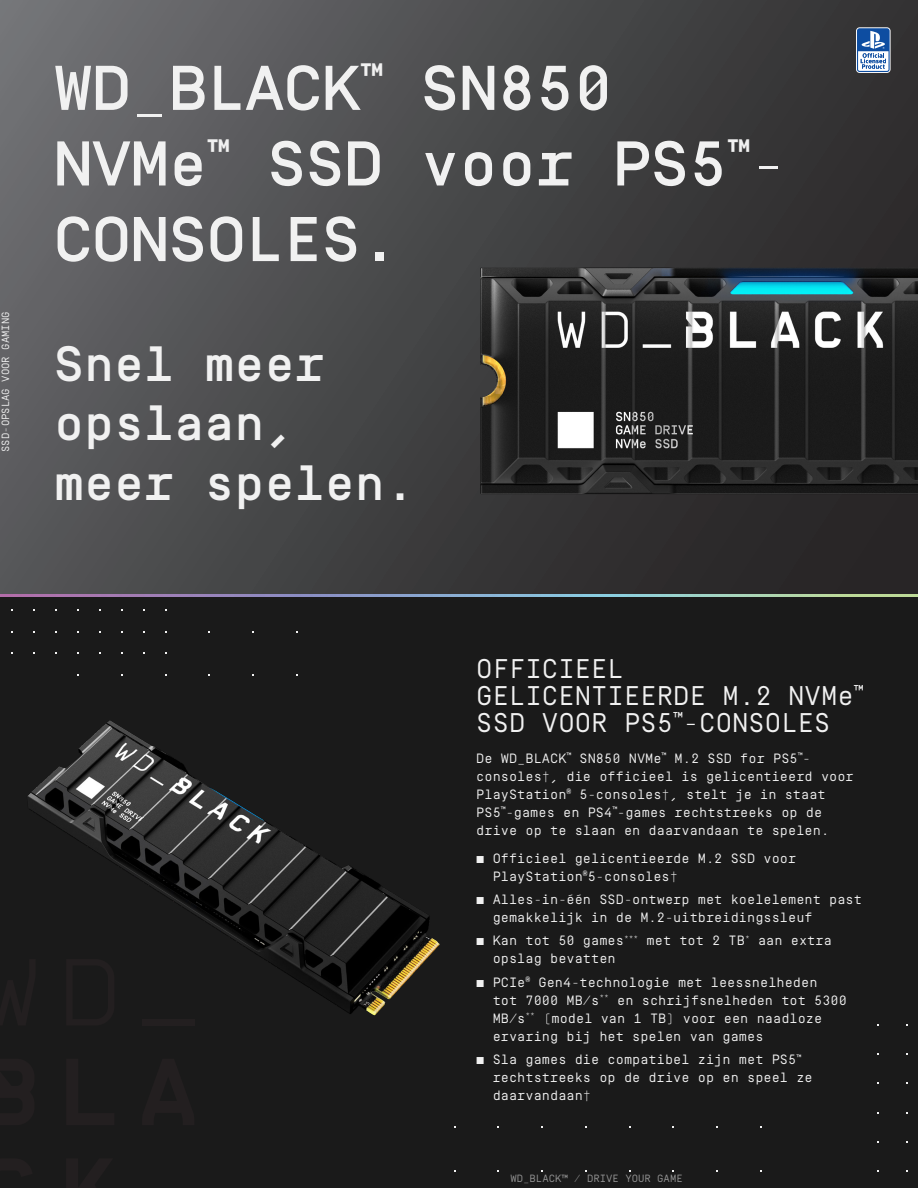
<style>
.page{position:relative;width:918px;height:1188px;background:#1a1a1a}
.page>*{position:absolute;margin:0;border:0;box-sizing:border-box;transform-origin:0 0}
.t1{font:500 63px/75.6px "Simplon Mono";color:#f1f1f1}
.t2{font:500 49.5px/59.4px "Simplon Mono";color:#f1f1f1}
.t3{font:27px/27px "Simplon Mono";color:#f1f1f1}
.t4{font:13.5px/18px "Simplon Mono";color:#f1f1f1}
.t5{font:10.5px "Simplon Mono";color:#959595}
.t6{font:10.5px "Simplon Mono";color:#f1f1f1}
.s1{font-weight:500}
</style>
<div class="page">
<svg style="left:1px;top:1px;width:916px;height:593px;background:#4a4a4b"></svg>
<img style="left:467px;top:251px;width:451px;height:260px">
<img style="left:27px;top:720px;width:413px;height:296px">
<img style="left:1px;top:594px;width:917px;height:2px">
<svg style="left:856px;top:27px;width:35px;height:46px"></svg>
<svg style="left:857px;top:28px;width:33px;height:44px"></svg>
<p class="t6" style="left:0;top:452px;width:142px;rotate:-90deg">SSD-OPSLAG VOOR GAMING</p>
<h1 class="t1" style="left:54px;top:51px;width:736px">WD_BLACK<sup>™</sup> SN850<br>NVMe<sup>™</sup> SSD voor PS5<sup>™</sup>-<br>CONSOLES.</h1>
<h2 class="t2" style="left:54px;top:335px;width:363px">Snel meer opslaan, meer spelen.</h2>
<h3 class="t3" style="left:476px;top:655px;width:389px">OFFICIEEL<br>GELICENTIEERDE M.2 NVMe<sup>™<br></sup>SSD VOOR PS5<sup>™</sup>-CONSOLES</h3>
<p class="t4" style="left:476px;top:749px;width:379px">De WD_BLACK<sup>™</sup> SN850 NVMe<sup>™</sup> M.2 SSD for PS5<sup>™</sup>- consoles†, die officieel is gelicentieerd voor PlayStation<sup>®</sup> 5-consoles†, stelt je in staat PS5<sup>™</sup>-games en PS4<sup>™</sup>-games rechtstreeks op de drive op te slaan en daarvandaan te spelen.</p>
<p class="t4" style="left:493px;top:849px;width:305px;text-indent:-16px">■ Officieel gelicentieerde M.2 SSD voor<br>PlayStation<sup>®</sup>5-consoles<span class="s1">†</span></p>
<p class="t4" style="left:493px;top:891px;width:371px;text-indent:-16px">■ Alles-in-één SSD-ontwerp met koelelement past gemakkelijk in de M.2-uitbreidingssleuf</p>
<p class="t4" style="left:493px;top:932px;width:341px;text-indent:-16px">■ Kan tot 50 games<sup>***</sup> met tot 2 TB<sup>*</sup> aan extra opslag bevatten</p>
<p class="t4" style="left:493px;top:973px;width:356px;text-indent:-16px">■ PCIe<sup>®</sup> Gen4-technologie met leessnelheden<br>tot 7000 MB/s<sup>**</sup> en schrijfsnelheden tot 5300<br>MB/s<sup>**</sup> (model van 1 TB) voor een naadloze ervaring bij het spelen van games</p>
<p class="t4" style="left:493px;top:1051px;width:322px;text-indent:-16px">■ Sla games die compatibel zijn met PS5<sup>™ </sup>rechtstreeks op de drive op en speel ze daarvandaan†</p>
<p class="t5" style="left:510px;top:1173px;width:174px">WD_BLACK™ / DRIVE YOUR GAME</p>
</div>
